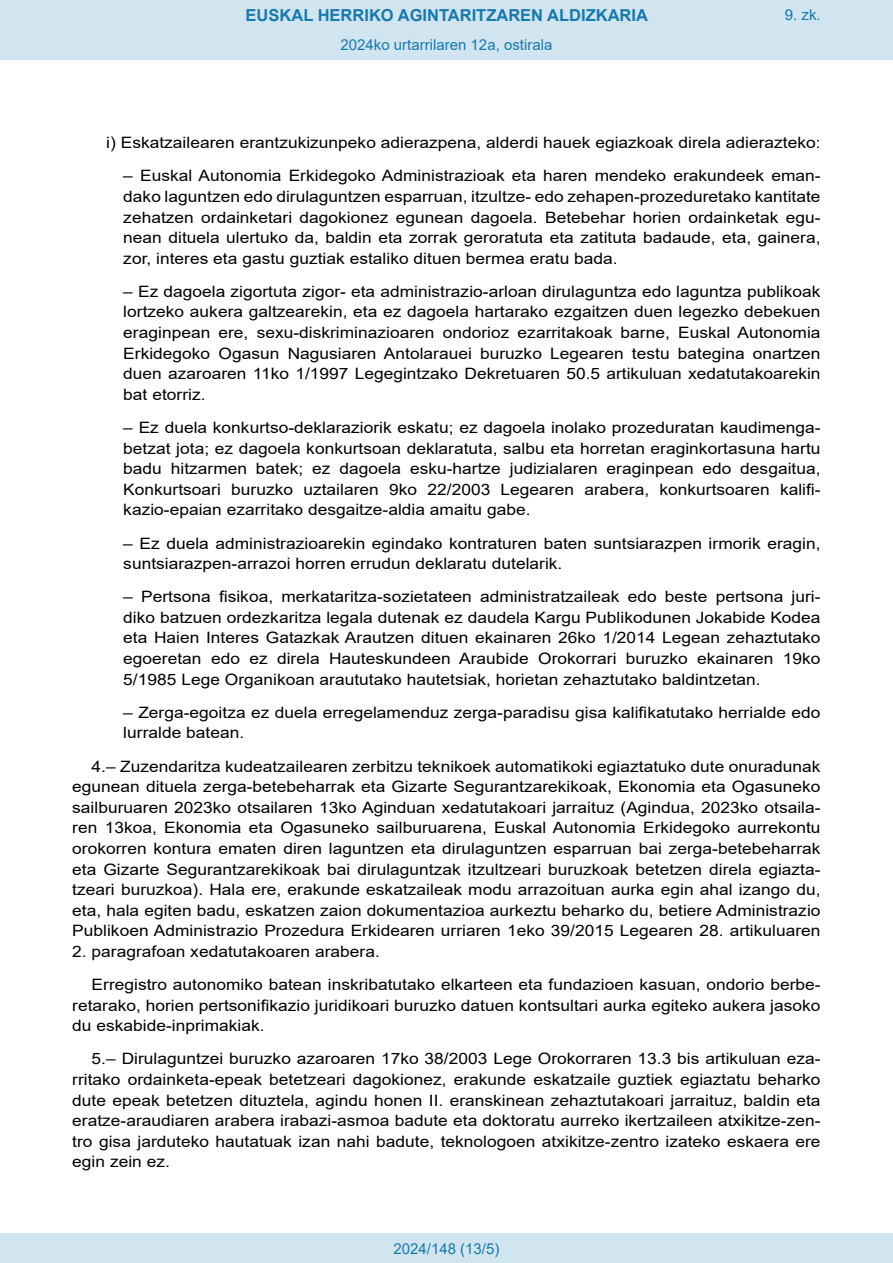
<style>
.page{position:relative;width:893px;height:1263px;background:#fff}
.page>*{position:absolute;margin:0;border:0;box-sizing:border-box;transform-origin:0 0}
.t1{font:700 16.5px "Arial";color:#1879ad}
.BOPVDetalle2{font:15.6px/20.5px "Arial";color:#000;text-align:justify;scale:1.11 1}
.BOPVDetalle{font:15.6px/20.5px "Arial";color:#000;text-align:justify;scale:1.11 1}
.BOPVDetalle1{font:15.6px "Arial";color:#000;scale:1.11 1}
.Paginacion_Centro{font:15px "Arial";color:#1879ad}
</style>
<div class="page">
<div style="left:0;top:0;width:893px;height:60px;background:#d0e5f0"></div>
<div style="left:0;top:1233px;width:893px;height:30px;background:#d0e5f0"></div>
<p class="t1" style="left:246px;top:3px;width:404px">EUSKAL HERRIKO AGINTARITZAREN ALDIZKARIA</p>
<p class="Paginacion_Centro" style="left:341px;top:35px;width:213px">2024ko urtarrilaren 12a, ostirala</p>
<p class="Paginacion_Centro" style="left:785px;top:5px;width:37px">9. zk.</p>
<p class="BOPVDetalle1" style="left:106px;top:132px;width:645px">i) Eskatzailearen erantzukizunpeko adierazpena, alderdi hauek egiazkoak direla adierazteko:</p>
<p class="BOPVDetalle2" style="left:123px;top:166px;width:630px">– Euskal Autonomia Erkidegoko Administrazioak eta haren mendeko erakundeek eman&shy;dako laguntzen edo dirulaguntzen esparruan, itzultze- edo zehapen-prozeduretako kantitate zehatzen ordainketari dagokionez egunean dagoela. Betebehar horien ordainketak egu&shy;nean dituela ulertuko da, baldin eta zorrak geroratuta eta zatituta badaude, eta, gainera, zor, interes eta gastu guztiak estaliko dituen bermea eratu bada.</p>
<p class="BOPVDetalle2" style="left:123px;top:281px;width:630px">– Ez dagoela zigortuta zigor- eta administrazio-arloan dirulaguntza edo laguntza publikoak lortzeko aukera galtzearekin, eta ez dagoela hartarako ezgaitzen duen legezko debekuen eraginpean ere, sexu-diskriminazioaren ondorioz ezarritakoak barne, Euskal Autonomia Erkidegoko Ogasun Nagusiaren Antolarauei buruzko Legearen testu bategina onartzen duen azaroaren 11ko 1/1997 Legegintzako Dekretuaren 50.5 artikuluan xedatutakoarekin bat etorriz.</p>
<p class="BOPVDetalle2" style="left:123px;top:417px;width:630px">– Ez duela konkurtso-deklaraziorik eskatu; ez dagoela inolako prozeduratan kaudimenga&shy;betzat jota; ez dagoela konkurtsoan deklaratuta, salbu eta horretan eraginkortasuna hartu badu hitzarmen batek; ez dagoela esku-hartze judizialaren eraginpean edo desgaitua, Konkurtsoari buruzko uztailaren 9ko 22/2003 Legearen arabera, konkurtsoaren kalifi&shy;kazio-epaian ezarritako desgaitze-aldia amaitu gabe.</p>
<p class="BOPVDetalle2" style="left:123px;top:533px;width:630px">– Ez duela administrazioarekin egindako kontraturen baten suntsiarazpen irmorik eragin, suntsiarazpen-arrazoi horren errudun deklaratu dutelarik.</p>
<p class="BOPVDetalle2" style="left:123px;top:586px;width:630px">– Pertsona fisikoa, merkataritza-sozietateen administratzaileak edo beste pertsona juri&shy;diko batzuen ordezkaritza legala dutenak ez daudela Kargu Publikodunen Jokabide Kodea eta Haien Interes Gatazkak Arautzen dituen ekainaren 26ko 1/2014 Legean zehaztutako egoeretan edo ez direla Hauteskundeen Araubide Orokorrari buruzko ekainaren 19ko 5/1985 Lege Organikoan araututako hautetsiak, horietan zehaztutako baldintzetan.</p>
<p class="BOPVDetalle2" style="left:123px;top:702px;width:630px">– Zerga-egoitza ez duela erregelamenduz zerga-paradisu gisa kalifikatutako herrialde edo lurralde batean.</p>
<p class="BOPVDetalle" style="left:72px;top:756px;width:676px;text-indent:19px">4.– Zuzendaritza kudeatzailearen zerbitzu teknikoek automatikoki egiaztatuko dute onuradunak egunean dituela zerga-betebeharrak eta Gizarte Segurantzarekikoak, Ekonomia eta Ogasuneko sailburuaren 2023ko otsailaren 13ko Aginduan xedatutakoari jarraituz (Agindua, 2023ko otsaila&shy;ren 13koa, Ekonomia eta Ogasuneko sailburuarena, Euskal Autonomia Erkidegoko aurrekontu orokorren kontura ematen diren laguntzen eta dirulaguntzen esparruan bai zerga-betebeharrak eta Gizarte Segurantzarekikoak bai dirulaguntzak itzultzeari buruzkoak betetzen direla egiazta&shy;tzeari buruzkoa). Hala ere, erakunde eskatzaileak modu arrazoituan aurka egin ahal izango du, eta, hala egiten badu, eskatzen zaion dokumentazioa aurkeztu beharko du, betiere Administrazio Publikoen Administrazio Prozedura Erkidearen urriaren 1eko 39/2015 Legearen 28. artikuluaren</p>
<p class="BOPVDetalle" style="left:72px;top:941px;width:279px">2. paragrafoan xedatutakoaren arabera.</p>
<p class="BOPVDetalle" style="left:72px;top:974px;width:676px;text-indent:19px">Erregistro autonomiko batean inskribatutako elkarteen eta fundazioen kasuan, ondorio berbe&shy;retarako, horien pertsonifikazio juridikoari buruzko datuen kontsultari aurka egiteko aukera jasoko du eskabide-inprimakiak.</p>
<p class="BOPVDetalle" style="left:72px;top:1048px;width:676px;text-indent:19px">5.– Dirulaguntzei buruzko azaroaren 17ko 38/2003 Lege Orokorraren 13.3 bis artikuluan eza&shy;rritako ordainketa-epeak betetzeari dagokionez, erakunde eskatzaile guztiek egiaztatu beharko dute epeak betetzen dituztela, agindu honen II. eranskinean zehaztutakoari jarraituz, baldin eta eratze-araudiaren arabera irabazi-asmoa badute eta doktoratu aurreko ikertzaileen atxikitze-zen&shy;tro gisa jarduteko hautatuak izan nahi badute, teknologoen atxikitze-zentro izateko eskaera ere egin zein ez.</p>
<p class="Paginacion_Centro" style="left:393px;top:1238px;width:107px">2024/148 (13/5)</p>
</div>
